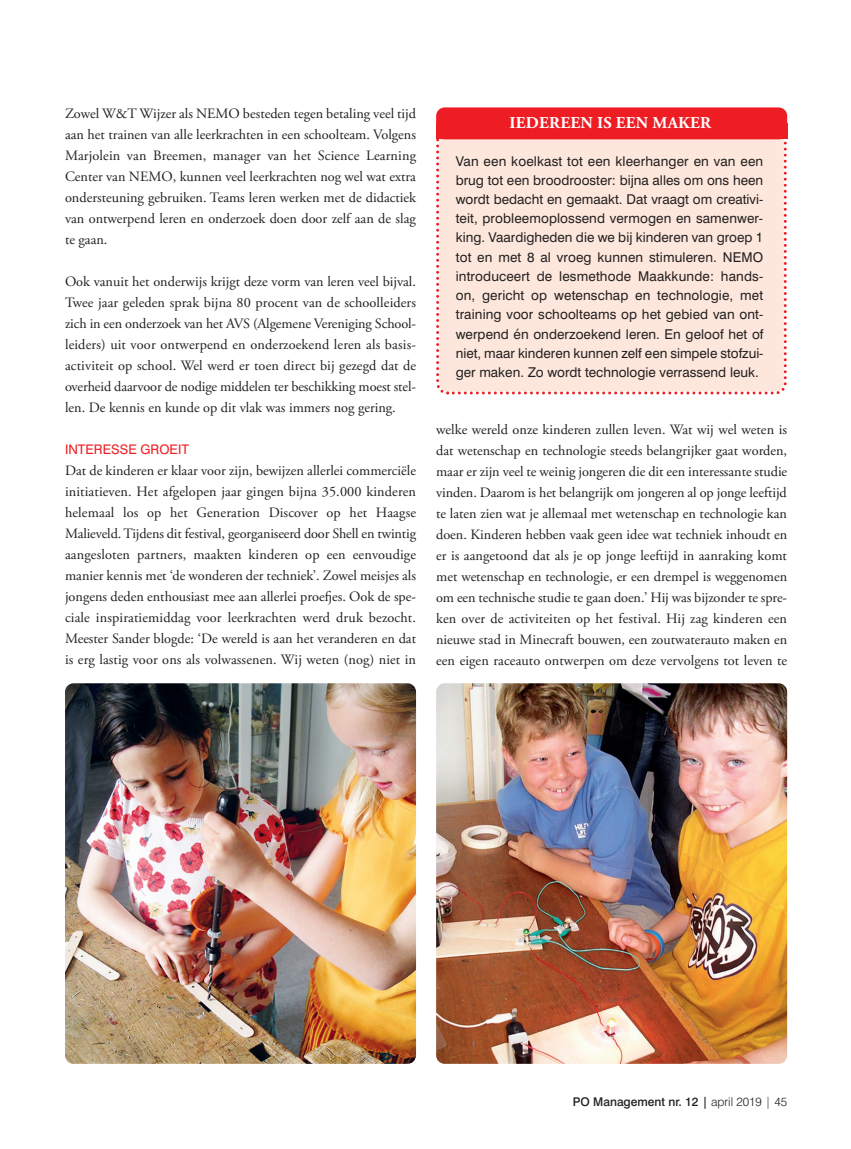
<style>
.page{position:relative;width:851px;height:1149px;background:#fff}
.page>*{position:absolute;margin:0;border:0;box-sizing:border-box;transform-origin:0 0}
.t1{font:700 16.5px "Adobe Garamond Pro";letter-spacing:.015em;color:#fff}
.t2{font:14.25px/21px "Adobe Garamond Pro";color:#231f20;text-align:justify}
.t3{font:13.5px/19.2px "Swiss 721 BT";color:#231f20;text-align:justify}
.t4{font:13.2px "Swiss 721 BT";color:#ee1d23}
.t5{font:500 12px "Swiss 721 BT";color:#231f20}
.s1{font-weight:300}
</style>
<div class="page">
<svg style="left:436px;top:115px;width:352px;height:280px;background:#fce4da"></svg>
<div style="left:436px;top:107px;width:351px;height:32px;background:#ee1d23;border-radius:9px"></div>
<div style="left:436px;top:123px;width:351px;height:16px;background:#ee1d23"></div>
<img style="left:436px;top:683px;width:351px;height:380px">
<img style="left:65px;top:683px;width:351px;height:380px">
<p class="t2" style="left:65px;top:104px;width:352px">Zowel W&amp;T Wijzer als NEMO besteden tegen betaling veel tijd aan het trainen van alle leerkrachten in een schoolteam. Volgens Marjolein van Breemen, manager van het Science Learning Center van NEMO, kunnen veel leerkrachten nog wel wat extra ondersteuning gebruiken. Teams leren werken met de didactiek van ontwerpend leren en onderzoek doen door zelf aan de slag te gaan.</p>
<p class="t2" style="left:65px;top:272px;width:353px">Ook vanuit het onderwijs krijgt deze vorm van leren veel bijval.<br>Twee jaar geleden sprak bijna 80 procent van de schoolleiders zich in een onderzoek van het AVS (Algemene Vereniging School&shy;leiders) uit voor ontwerpend en onderzoekend leren als basis&shy;activiteit op school. Wel werd er toen direct bij gezegd dat de overheid daarvoor de nodige middelen ter beschikking moest stel&shy;len. De kennis en kunde op dit vlak was immers nog gering.</p>
<p class="t4" style="left:65px;top:441px;width:125px">INTERESSE GROEIT</p>
<p class="t2" style="left:65px;top:461px;width:352px">Dat de kinderen er klaar voor zijn, bewijzen allerlei commerciële initiatieven. Het afgelopen jaar gingen bijna 35.000 kinderen helemaal los op het Generation Discover op het Haagse Malieveld. Tijdens dit festival, georganiseerd door Shell en twintig aangesloten partners, maakten kinderen op een eenvoudige manier kennis met ‘de wonderen der techniek’. Zowel meisjes als jongens deden enthousiast mee aan allerlei proefjes. Ook de spe&shy;ciale inspiratiemiddag voor leerkrachten werd druk bezocht.<br>Meester Sander blogde: ‘De wereld is aan het veranderen en dat is erg lastig voor ons als volwassenen. Wij weten (nog) niet in</p>
<p class="t1" style="left:509px;top:116px;width:203px">IEDEREEN IS EEN MAKER</p>
<p class="t3" style="left:455px;top:151px;width:309px">Van een koelkast tot een kleerhanger en van een brug tot een broodrooster: bijna alles om ons heen wordt bedacht en gemaakt. Dat vraagt om creativi&shy;teit, probleemoplossend vermogen en samenwer&shy;king. Vaardigheden die we bij kinderen van groep 1 tot en met 8 al vroeg kunnen stimuleren. NEMO introduceert de lesmethode Maakkunde: hands&shy;on, gericht op wetenschap en technologie, met training voor schoolteams op het gebied van ont&shy;werpend én onderzoekend leren. En geloof het of niet, maar kinderen kunnen zelf een simpele stofzui&shy;ger maken. Zo wordt technologie verrassend leuk.</p>
<p class="t2" style="left:436px;top:420px;width:352px">welke wereld onze kinderen zullen leven. Wat wij wel weten is dat wetenschap en technologie steeds belangrijker gaat worden, maar er zijn veel te weinig jongeren die dit een interessante studie vinden. Daarom is het belangrijk om jongeren al op jonge leeftijd te laten zien wat je allemaal met wetenschap en technologie kan doen. Kinderen hebben vaak geen idee wat techniek inhoudt en er is aangetoond dat als je op jonge leeftijd in aanraking komt met wetenschap en technologie, er een drempel is weggenomen om een technische studie te gaan doen.’ Hij was bijzonder te spre&shy;ken over de activiteiten op het festival. Hij zag kinderen een nieuwe stad in Minecraft bouwen, een zoutwaterauto maken en een eigen raceauto ontwerpen om deze vervolgens tot leven te</p>
<p class="t5" style="left:572px;top:1093px;width:216px">PO Management nr. 12 | <span class="s1">april 2019 | 45</span></p>
</div>
